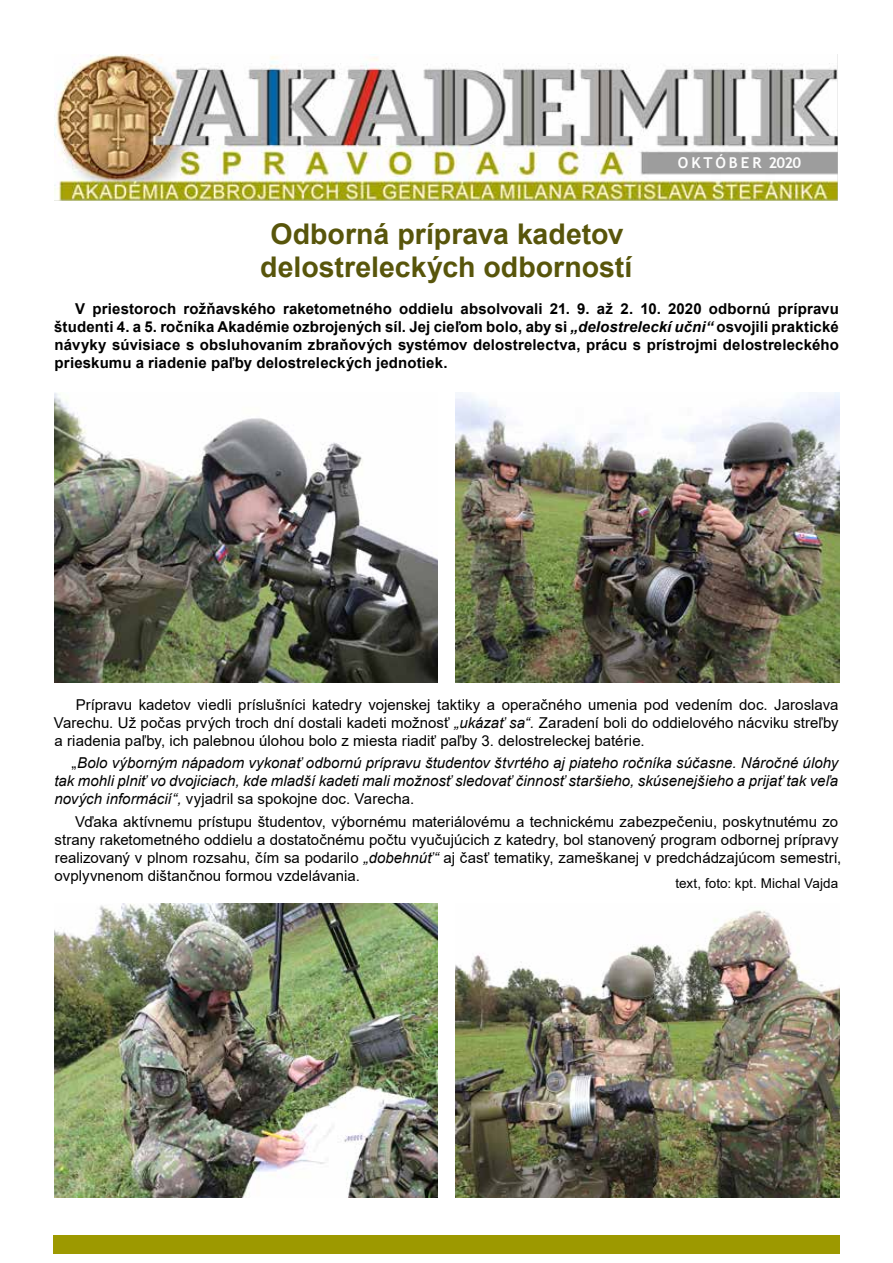
<style>
.page{position:relative;width:893px;height:1263px;background:#fff}
.page>*{position:absolute;margin:0;border:0;box-sizing:border-box;transform-origin:0 0}
.t1{font:700 28.5px/33px "Arial";color:#58550b;text-align:center}
.t2{font:15px/18px "Arial";letter-spacing:.005em;color:#000;text-align:justify}
.t3{font:700 15px/18px "Arial";letter-spacing:.01em;color:#000;text-align:justify}
.t4{font:italic 15px/18px "Arial";color:#000;text-align:justify}
.t5{font:700 15px "Trebuchet MS";color:#fdfdfd}
.t6{font:13.5px "Arial";letter-spacing:.005em;color:#000}
.s1{font-style:italic}
.s2{font-style:normal}
</style>
<div class="page">
<img style="left:55px;top:55px;width:783px;height:146px">
<div style="left:53px;top:1235px;width:787px;height:19px;background:#9d9900"></div>
<img style="left:54px;top:393px;width:384px;height:290px">
<img style="left:456px;top:392px;width:383px;height:291px">
<img style="left:54px;top:903px;width:384px;height:295px">
<img style="left:456px;top:910px;width:383px;height:288px">
<h1 class="t1" style="left:260px;top:218px;width:374px">Odborná príprava kadetov delostreleckých odborností</h1>
<p class="t5" style="left:678px;top:153px;width:125px">O K T Ó B E R 2020</p>
<p class="t3" style="left:54px;top:300px;width:786px;text-indent:21px">V priestoroch rožňavského raketometného oddielu absolvovali 21. 9. až 2. 10. 2020 odbornú prípravu študenti 4. a 5. ročníka Akadémie ozbrojených síl. Jej cieľom bolo, aby si <span class="s1">„delostreleckí učni“</span> osvojili praktické návyky súvisiace s obsluhovaním zbraňových systémov delostrelectva, prácu s prístrojmi delostreleckého prieskumu a riadenie paľby delostreleckých jednotiek.</p>
<p class="t2" style="left:54px;top:696px;width:786px;text-indent:22px">Prípravu kadetov viedli príslušníci katedry vojenskej taktiky a operačného umenia pod vedením doc. Jaroslava Varechu. Už počas prvých troch dní dostali kadeti možnosť <span class="s1">„ukázať sa“.</span> Zaradení boli do oddielového nácviku streľby a riadenia paľby, ich palebnou úlohou bolo z miesta riadiť paľby 3. delostreleckej batérie.</p>
<p class="t4" style="left:54px;top:754px;width:785px;text-indent:17px"><span class="s2">„</span>Bolo výborným nápadom vykonať odbornú prípravu študentov štvrtého aj piateho ročníka súčasne. Náročné úlohy tak mohli plniť vo dvojiciach, kde mladší kadeti mali možnosť sledovať činnosť staršieho, skúsenejšieho a prijať tak veľa nových informácií“, <span class="s2">vyjadril sa spokojne doc. Varecha.</span></p>
<p class="t2" style="left:55px;top:812px;width:788px;text-align:left;text-indent:20px">Vďaka aktívnemu prístupu študentov, výbornému materiálovému a technickému zabezpečeniu, poskytnutému zo strany raketometného oddielu a dostatočnému počtu vyučujúcich z katedry, bol stanovený program odbornej prípravy realizovaný v plnom rozsahu, čím sa podarilo <span class="s1">„dobehnúť“</span> aj časť tematiky, zameškanej v predchádzajúcom semestri, ovplyvnenom dištančnou formou vzdelávania.</p>
<p class="t6" style="left:675px;top:874px;width:164px">text, foto: kpt. Michal Vajda</p>
</div>
